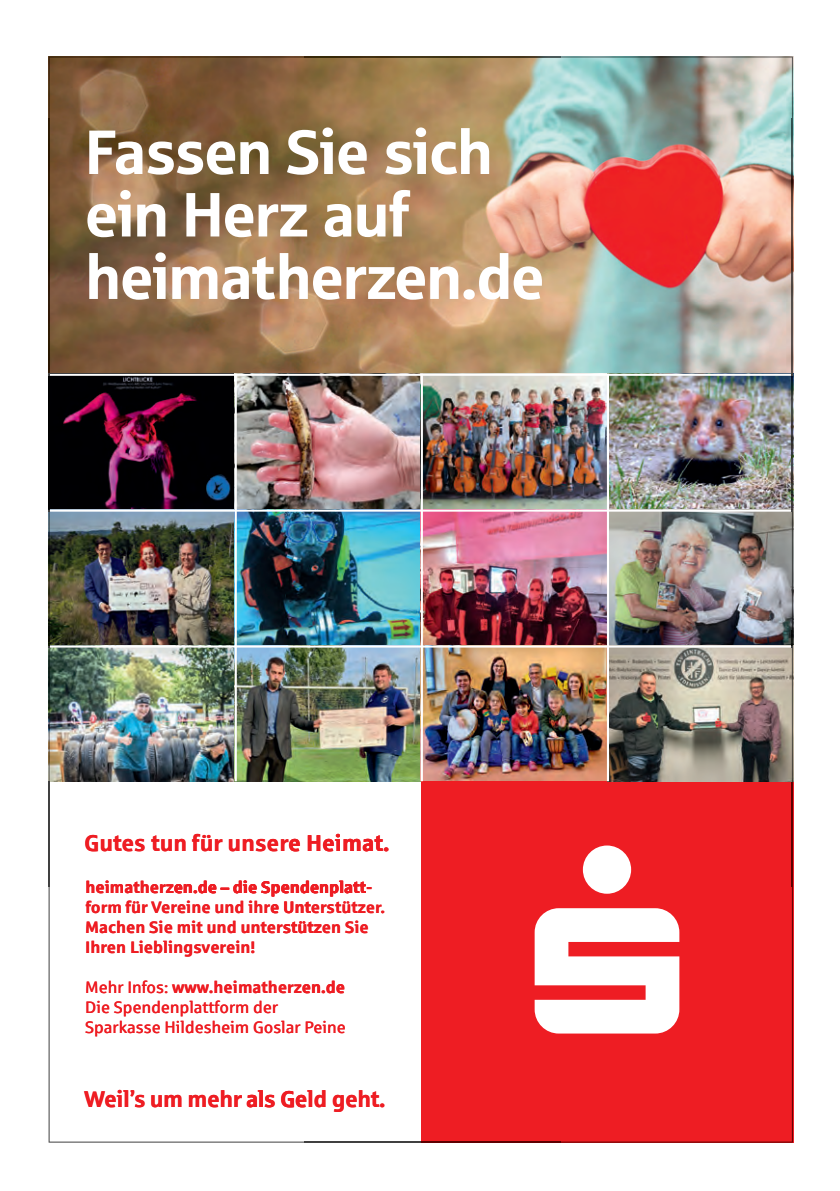
<style>
.page{position:relative;width:840px;height:1191px;background:#fff}
.page>*{position:absolute;margin:0;border:0;box-sizing:border-box;transform-origin:0 0}
.t1{font:62.4px/62.4px "Sparkasse Head";color:#fff}
.t2{font:700 22.8px "Sparkasse Rg";letter-spacing:-.015em;color:#ee1d23}
.t3{font:700 16.6px "Sparkasse Rg";color:#ee1d23}
.t4{font:16.6px "Sparkasse Rg";color:#ee1d23}
.s1{font-weight:400}
</style>
<div class="page">
<div style="left:420px;top:780px;width:372px;height:362px;background:#ee1d23"></div>
<svg style="left:534px;top:845px;width:145px;height:188px"></svg>
<img style="left:50px;top:57px;width:741px;height:724px">
<hr style="left:49px;top:374px;width:743px;height:2px;background:#fff">
<hr style="left:234px;top:374px;width:3px;height:407px;background:#fff">
<hr style="left:420px;top:374px;width:2px;height:407px;background:#fff">
<hr style="left:606px;top:374px;width:2px;height:407px;background:#fff">
<hr style="left:49px;top:645px;width:743px;height:2px;background:#fff">
<hr style="left:49px;top:509px;width:743px;height:2px;background:#fff">
<img style="left:49px;top:56px;width:255px;height:63px">
<img style="left:304px;top:56px;width:256px;height:1px">
<img style="left:560px;top:56px;width:232px;height:63px">
<img style="left:49px;top:119px;width:1px;height:255px">
<img style="left:791px;top:119px;width:1px;height:254px">
<img style="left:49px;top:376px;width:1px;height:255px">
<img style="left:791px;top:376px;width:1px;height:255px">
<img style="left:49px;top:648px;width:1px;height:133px">
<svg style="left:49px;top:631px;width:1px;height:17px"></svg>
<hr style="left:49px;top:781px;width:1px;height:105px;background:#404040">
<hr style="left:791px;top:781px;width:1px;height:105px;background:#5d0000">
<img style="left:791px;top:648px;width:1px;height:133px">
<svg style="left:791px;top:631px;width:1px;height:17px"></svg>
<hr style="left:49px;top:1141px;width:255px;height:1px;background:#404040">
<hr style="left:49px;top:886px;width:1px;height:255px;background:#404040">
<hr style="left:420px;top:1141px;width:140px;height:1px;background:#5d0000">
<hr style="left:304px;top:1141px;width:116px;height:1px;background:#404040">
<hr style="left:560px;top:1141px;width:232px;height:1px;background:#5d0000">
<hr style="left:791px;top:886px;width:1px;height:255px;background:#5d0000">
<h1 class="t1" style="left:85px;top:122px;width:460px">Fassen Sie sich ein Herz auf heimatherzen.de</h1>
<h2 class="t2" style="left:84px;top:831px;width:307px">Gutes tun für unsere Heimat.</h2>
<p class="t3" style="left:85px;top:878px;width:288px">heimatherzen.de – die Spendenplatt-</p>
<p class="t3" style="left:85px;top:898px;width:301px">form für Vereine und ihre Unterstützer.</p>
<p class="t3" style="left:85px;top:918px;width:285px">Machen Sie mit und unterstützen Sie</p>
<p class="t3" style="left:85px;top:938px;width:172px">Ihren Lieblingsverein!</p>
<p class="t3" style="left:85px;top:978px;width:261px"><span class="s1">Mehr Infos:</span> www.heimatherzen.de</p>
<p class="t4" style="left:85px;top:998px;width:194px">Die Spendenplattform der</p>
<p class="t4" style="left:85px;top:1018px;width:262px">Sparkasse Hildesheim Goslar Peine</p>
<h2 class="t2" style="left:84px;top:1087px;width:302px">Weil’s um mehr als Geld geht.</h2>
</div>
